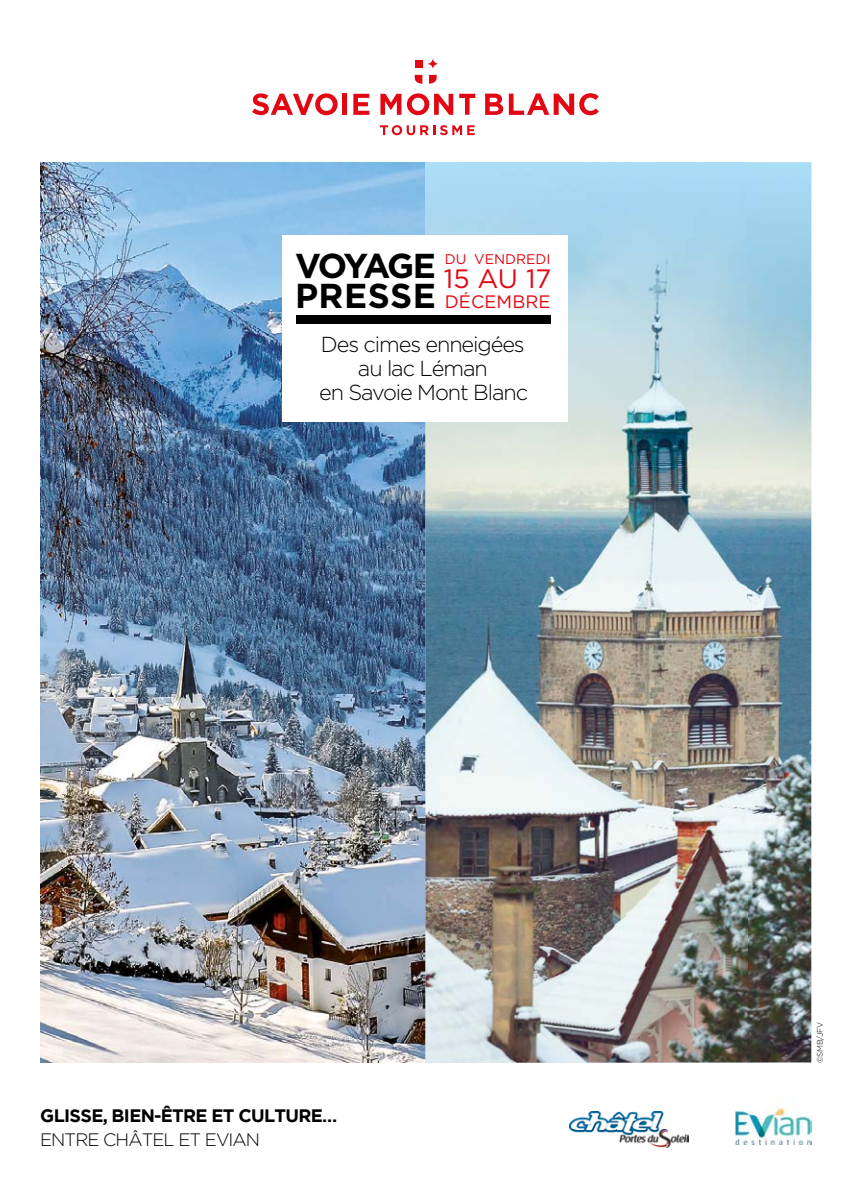
<style>
.page{position:relative;width:851px;height:1191px;background:#fff}
.page>*{position:absolute;margin:0;border:0;box-sizing:border-box;transform-origin:0 0}
.t1{font:700 34.6px/30.2px "Gotham HTF";letter-spacing:-.02em;color:#000}
.t2{font:26.6px "Gotham";color:#e30613}
.t3{font:300 21.8px/24px "Gotham HTF";letter-spacing:-.05em;color:#000;text-align:center}
.t4{font:700 18px "Gotham";letter-spacing:-.035em;color:#000}
.t5{font:300 18px "Gotham HTF";letter-spacing:-.05em;color:#000}
.t6{font:18px "Gotham";letter-spacing:.005em;color:#e30613}
.t7{font:14px "Gotham";color:#e30613}
.t8{font:300 8px "Gotham HTF";letter-spacing:-.05em;color:#000}
</style>
<div class="page">
<img style="left:40px;top:162px;width:385px;height:900px">
<svg style="left:380px;top:125px;width:94px;height:10px"></svg>
<div style="left:414px;top:60px;width:8px;height:8px;background:#e30613"></div>
<svg style="left:429px;top:75px;width:7px;height:9px"></svg>
<svg style="left:414px;top:75px;width:8px;height:9px"></svg>
<svg style="left:427px;top:58px;width:12px;height:12px"></svg>
<svg style="left:380px;top:94px;width:21px;height:21px"></svg>
<svg style="left:407px;top:93px;width:46px;height:22px"></svg>
<svg style="left:459px;top:94px;width:16px;height:21px"></svg>
<svg style="left:252px;top:93px;width:85px;height:22px"></svg>
<div style="left:342px;top:94px;width:5px;height:21px;background:#e30613"></div>
<svg style="left:353px;top:94px;width:16px;height:21px"></svg>
<svg style="left:485px;top:93px;width:113px;height:22px"></svg>
<img style="left:425px;top:467px;width:64px;height:595px">
<img style="left:489px;top:467px;width:257px;height:595px">
<img style="left:746px;top:467px;width:65px;height:595px">
<img style="left:735px;top:1099px;width:76px;height:45px">
<img style="left:569px;top:1111px;width:119px;height:36px">
<svg style="left:747px;top:163px;width:64px;height:304px;background:#acd3e1"></svg>
<hr style="left:425px;top:162px;width:386px;height:1px;background:#bbdff2">
<img style="left:425px;top:162px;width:322px;height:305px">
<div style="left:282px;top:235px;width:286px;height:186px;background:#fff"></div>
<div style="left:296px;top:315px;width:254px;height:8px;background:#000"></div>
<h1 class="t1" style="left:295px;top:249px;width:142px">VOYAGE<br>PRESSE</h1>
<p class="t7" style="left:444px;top:250px;width:107px">DU VENDREDI</p>
<p class="t2" style="left:444px;top:262px;width:109px">15 AU 17</p>
<p class="t6" style="left:444px;top:290px;width:107px">DÉCEMBRE</p>
<p class="t3" style="left:319px;top:332px;width:210px">Des cimes enneigées au lac Léman<br>en Savoie Mont Blanc</p>
<p class="t4" style="left:40px;top:1105px;width:298px">GLISSE, BIEN-ÊTRE ET CULTURE…</p>
<p class="t5" style="left:40px;top:1130px;width:221px">ENTRE CHÂTEL ET EVIAN</p>
<p class="t8" style="left:815px;top:1062px;width:42px;rotate:-90deg">©SMB/JFV</p>
</div>
